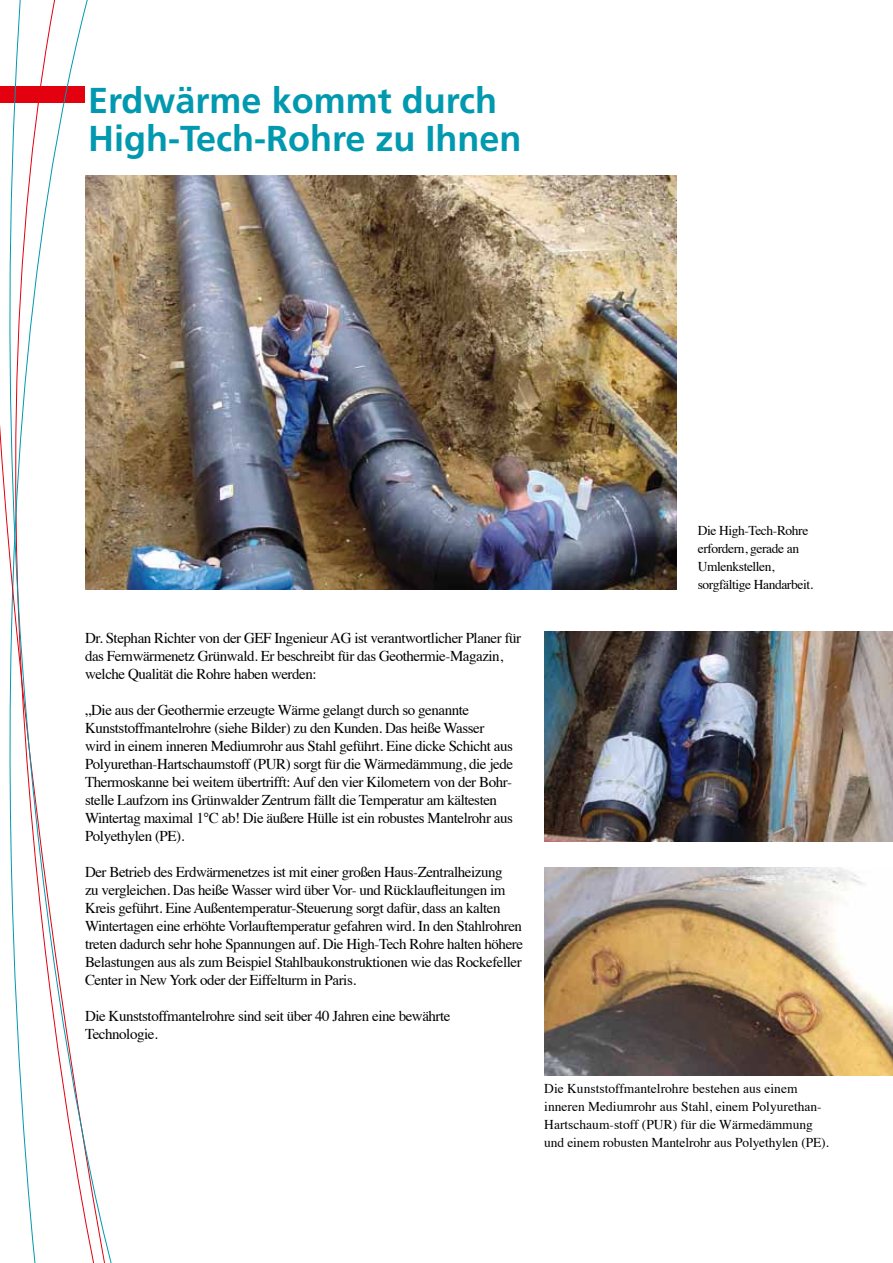
<style>
.page{position:relative;width:893px;height:1263px;background:#fff}
.page>*{position:absolute;margin:0;border:0;box-sizing:border-box;transform-origin:0 0}
.t1{font:700 36px/37.5px "Frutiger";color:#0099af}
.t2{font:15px/18px "Times";letter-spacing:-.03em;color:#000}
.t3{font:13.5px/18px "Times";color:#000}
.t4{font:13.5px/18px "Times";letter-spacing:-.03em;color:#000}
</style>
<div class="page">
<img style="left:544px;top:867px;width:349px;height:208px">
<img style="left:113px;top:175px;width:563px;height:414px">
<img style="left:544px;top:631px;width:349px;height:210px">
<svg style="left:0;top:0;width:113px;height:1263px"></svg>
<h1 class="t1" style="left:88px;top:81px;width:435px">Erdwärme kommt durch<br>High-Tech-Rohre zu Ihnen</h1>
<p class="t2" style="left:85px;top:628px;width:438px">Dr. Stephan Richter von der GEF Ingenieur AG ist verantwortlicher Planer für das Fernwärmenetz Grünwald. Er beschreibt für das Geothermie-Magazin, welche Qualität die Rohre haben werden:</p>
<p class="t2" style="left:85px;top:700px;width:430px">„Die aus der Geothermie erzeugte Wärme gelangt durch so genannte Kunststoffmantelrohre (siehe Bilder) zu den Kunden. Das heiße Wasser wird in einem inneren Mediumrohr aus Stahl geführt. Eine dicke Schicht aus Polyurethan-Hartschaumstoff (PUR) sorgt für die Wärmedämmung, die jede Thermoskanne bei weitem übertrifft: Auf den vier Kilometern von der Bohr&shy;stelle Laufzorn ins Grünwalder Zentrum fällt die Temperatur am kältesten Wintertag maximal 1°C ab! Die äußere Hülle ist ein robustes Mantelrohr aus Polyethylen (PE).</p>
<p class="t2" style="left:85px;top:862px;width:439px">Der Betrieb des Erdwärmenetzes ist mit einer großen Haus-Zentralheizung<br>zu vergleichen. Das heiße Wasser wird über Vor- und Rücklaufleitungen im Kreis geführt. Eine Außentemperatur-Steuerung sorgt dafür, dass an kalten Wintertagen eine erhöhte Vorlauftemperatur gefahren wird. In den Stahlrohren treten dadurch sehr hohe Spannungen auf. Die High-Tech Rohre halten höhere Belastungen aus als zum Beispiel Stahlbaukonstruktionen wie das Rockefeller Center in New York oder der Eiffelturm in Paris.</p>
<p class="t2" style="left:85px;top:1006px;width:367px">Die Kunststoffmantelrohre sind seit über 40 Jahren eine bewährte<br>Technologie.</p>
<p class="t4" style="left:698px;top:520px;width:117px">Die High-Tech-Rohre erfordern, gerade an<br>Umlenkstellen, sorgfältige Handarbeit.</p>
<p class="t3" style="left:544px;top:1078px;width:286px">Die Kunststoffmantelrohre bestehen aus einem inneren Mediumrohr aus Stahl, einem Polyurethan-Hartschaum-stoff (PUR) für die Wärmedämmung und einem robusten Mantelrohr aus Polyethylen (PE).</p>
</div>
